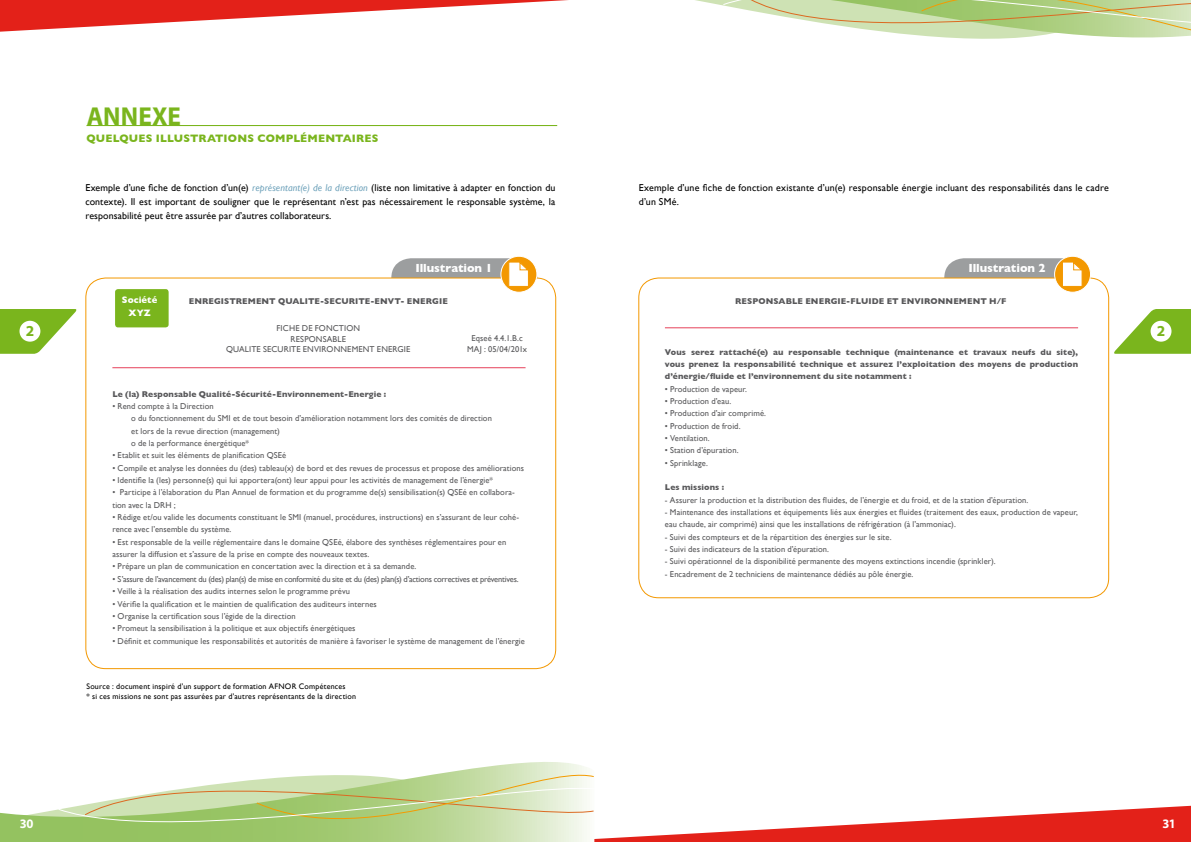
<style>
.page{position:relative;width:1191px;height:842px;background:#fff}
.page>*{position:absolute;margin:0;border:0;box-sizing:border-box;transform-origin:0 0}
.t1{font:700 26px "Myriad Pro";letter-spacing:.01em;color:#7ab51d}
.t2{font:700 15.3px "Myriad Pro";color:#7ab51d}
.t3{font:700 13px "Myriad Pro";color:#fff}
.t4{font:700 12px "Gill Sans";letter-spacing:-.005em;color:#fff}
.t5{font:700 11px "Gill Sans";letter-spacing:.01em;color:#7ab51d}
.t6{font:10px/14px "Gill Sans";letter-spacing:.02em;color:#000;text-align:justify}
.t7{font:700 9.5px/13.3px "Gill Sans";letter-spacing:.01em;color:#fff;text-align:center}
.t8{font:8.6px/12.3px "Gill Sans";letter-spacing:.01em;color:#58585a}
.t9{font:700 8.6px/12.3px "Gill Sans";letter-spacing:.01em;color:#58585a;text-align:justify}
.t10{font:8.6px "Gill Sans";letter-spacing:-.025em;color:#58585a}
.t11{font:8px/9.8px "Gill Sans";letter-spacing:.025em;color:#000}
.s1{font-style:italic;color:#71a4bc}
</style>
<div class="page">
<svg style="left:0;top:0;width:568px;height:32px"></svg>
<svg style="left:0;top:809px;width:58px;height:33px;background:#a4cb79"></svg>
<svg style="left:58px;top:762px;width:1133px;height:80px"></svg>
<svg style="left:695px;top:0;width:496px;height:39px"></svg>
<div style="left:391px;top:258px;width:146px;height:107px;background:#9c9e9f;border-radius:20px"></div>
<div style="left:944px;top:258px;width:146px;height:107px;background:#9c9e9f;border-radius:20px"></div>
<div style="left:86px;top:278px;width:470px;height:391px;background:#fff;border-radius:20px"></div>
<div style="left:639px;top:278px;width:469px;height:320px;background:#fff;border-radius:20px"></div>
<svg style="left:1114px;top:309px;width:77px;height:45px"></svg>
<svg style="left:0;top:309px;width:77px;height:45px"></svg>
<div style="left:1150px;top:321px;width:21px;height:21px;background:#fff;border-radius:50%"></div>
<div style="left:20px;top:321px;width:20px;height:21px;background:#fff;border-radius:50%"></div>
<hr style="left:86px;top:125px;width:471px;height:1px;background:#7ab51d">
<div style="left:115px;top:289px;width:54px;height:38px;background:#7ab51d;border-radius:3px"></div>
<hr style="left:112px;top:367px;width:413px;height:1px;background:#e6415a">
<hr style="left:665px;top:327px;width:413px;height:1px;background:#e6415a">
<svg style="left:501px;top:256px;width:36px;height:36px"></svg>
<div style="left:500px;top:256px;width:37px;height:37px;border:1px solid #fff;border-radius:50%"></div>
<svg style="left:508px;top:261px;width:21px;height:26px"></svg>
<svg style="left:1054px;top:256px;width:36px;height:36px"></svg>
<div style="left:1054px;top:256px;width:37px;height:37px;border:1px solid #fff;border-radius:50%"></div>
<svg style="left:1061px;top:261px;width:22px;height:26px"></svg>
<h1 class="t1" style="left:87px;top:99px;width:96px">ANNEXE</h1>
<p class="t5" style="left:86px;top:132px;width:293px">QUELQUES ILLUSTRATIONS COMPLÉMENTAIRES</p>
<p class="t6" style="left:85px;top:181px;width:471px">Exemple d’une fiche de fonction d’un(e) <span class="s1">représentant(e) de la direction</span> (liste non limitative à adapter en fonction du contexte). Il est important de souligner que le représentant n’est pas nécessairement le responsable système, la responsabilité peut être assurée par d’autres collaborateurs.</p>
<p class="t6" style="left:639px;top:181px;width:471px">Exemple d’une fiche de fonction existante d’un(e) responsable énergie incluant des responsabilités dans le cadre d’un SMé.</p>
<h3 class="t4" style="left:415px;top:261px;width:79px">Illustration 1</h3>
<h3 class="t4" style="left:968px;top:261px;width:79px">Illustration 2</h3>
<p class="t7" style="left:122px;top:293px;width:37px">Société<br>XYZ</p>
<p class="t9" style="left:735px;top:295px;width:273px">RESPONSABLE ENERGIE-FLUIDE ET ENVIRONNEMENT H/F</p>
<p class="t9" style="left:665px;top:345px;width:415px">Vous serez rattaché(e) au responsable technique (maintenance et travaux neufs du site), vous prenez la responsabilité technique et assurez l’exploitation des moyens de production d’énergie/fluide et l’environnement du site notamment :</p>
<p class="t8" style="left:665px;top:382px;width:84px">• Production de vapeur.</p>
<p class="t8" style="left:665px;top:395px;width:68px">• Production d’eau.</p>
<p class="t8" style="left:665px;top:407px;width:103px">• Production d’air comprimé.</p>
<p class="t8" style="left:665px;top:419px;width:77px">• Production de froid.</p>
<p class="t8" style="left:665px;top:432px;width:46px">• Ventilation.</p>
<p class="t8" style="left:665px;top:444px;width:75px">• Station d’épuration.</p>
<p class="t8" style="left:665px;top:456px;width:45px">• Sprinklage.</p>
<p class="t9" style="left:665px;top:481px;width:61px">Les missions :</p>
<p class="t8" style="left:665px;top:494px;width:365px">- Assurer la production et la distribution des fluides, de l’énergie et du froid, et de la station d’épuration.</p>
<p class="t8" style="left:665px;top:506px;width:415px">- Maintenance des installations et équipements liés aux énergies et fluides (traitement des eaux, production de vapeur, eau chaude, air comprimé) ainsi que les installations de réfrigération (à l’ammoniac).</p>
<p class="t8" style="left:665px;top:531px;width:228px">- Suivi des compteurs et de la répartition des énergies sur le site.</p>
<p class="t8" style="left:665px;top:543px;width:166px">- Suivi des indicateurs de la station d’épuration.</p>
<p class="t8" style="left:665px;top:555px;width:332px">- Suivi opérationnel de la disponibilité permanente des moyens extinctions incendie (sprinkler).</p>
<p class="t8" style="left:665px;top:568px;width:250px">- Encadrement de 2 techniciens de maintenance dédiés au pôle énergie.</p>
<p class="t9" style="left:189px;top:294px;width:260px">ENREGISTREMENT QUALITE-SECURITE-ENVT- ENERGIE</p>
<p class="t8" style="left:226px;top:323px;width:186px;line-height:10.4px;text-align:center">FICHE DE FONCTION<br>RESPONSABLE<br>QUALITE SECURITE ENVIRONNEMENT ENERGIE</p>
<p class="t9" style="left:112px;top:387px;width:275px">Le (la) Responsable Qualité-Sécurité-Environnement-Energie :</p>
<p class="t8" style="left:131px;top:400px;width:362px;text-indent:-19px">• Rend compte à la Direction<br>o du fonctionnement du SMI et de tout besoin d’amélioration notamment lors des comités de direction et lors de la revue direction (management)<br>o de la performance énergétique*</p>
<p class="t8" style="left:112px;top:449px;width:175px">• Etablit et suit les éléments de planification QSEé</p>
<p class="t8" style="left:112px;top:461px;width:413px">• Compile et analyse les données du (des) tableau(x) de bord et des revues de processus et propose des améliorations</p>
<p class="t8" style="left:112px;top:474px;width:382px">• Identifie la (les) personne(s) qui lui apportera(ont) leur appui pour les activités de management de l’énergie*</p>
<p class="t8" style="left:112px;top:486px;width:404px">• Participe à l’élaboration du Plan Annuel de formation et du programme de(s) sensibilisation(s) QSEé en collabora&shy;tion avec la DRH ;</p>
<p class="t8" style="left:112px;top:511px;width:408px">• Rédige et/ou valide les documents constituant le SMI (manuel, procédures, instructions) en s’assurant de leur cohé&shy;rence avec l’ensemble du système.</p>
<p class="t8" style="left:112px;top:536px;width:395px">• Est responsable de la veille réglementaire dans le domaine QSEé, élabore des synthèses réglementaires pour en assurer la diffusion et s’assure de la prise en compte des nouveaux textes.</p>
<p class="t8" style="left:112px;top:560px;width:305px">• Prépare un plan de communication en concertation avec la direction et à sa demande.</p>
<p class="t10" style="left:112px;top:574px;width:408px">• S’assure de l’avancement du (des) plan(s) de mise en conformité du site et du (des) plan(s) d’actions correctives et préventives.</p>
<p class="t8" style="left:112px;top:585px;width:239px">• Veille à la réalisation des audits internes selon le programme prévu</p>
<p class="t8" style="left:112px;top:597px;width:266px">• Vérifie la qualification et le maintien de qualification des auditeurs internes</p>
<p class="t8" style="left:112px;top:610px;width:185px">• Organise la certification sous l’égide de la direction</p>
<p class="t8" style="left:112px;top:622px;width:245px">• Promeut la sensibilisation à la politique et aux objectifs énergétiques</p>
<p class="t8" style="left:112px;top:634px;width:414px">• Définit et communique les responsabilités et autorités de manière à favoriser le système de management de l’énergie</p>
<h2 class="t2" style="left:26px;top:321px;width:10px">2</h2>
<h2 class="t2" style="left:1156px;top:321px;width:10px">2</h2>
<p class="t8" style="left:467px;top:333px;width:61px;line-height:10.4px;text-align:center">Eqseé 4.4.1.B.c<br>MAJ : 05/04/201x</p>
<p class="t11" style="left:86px;top:681px;width:271px">Source : document inspiré d’un support de formation AFNOR Compétences<br>* si ces missions ne sont pas assurées par d’autres représentants de la direction</p>
<h3 class="t3" style="left:20px;top:815px;width:15px">30</h3>
<h3 class="t3" style="left:1162px;top:815px;width:15px">31</h3>
</div>
